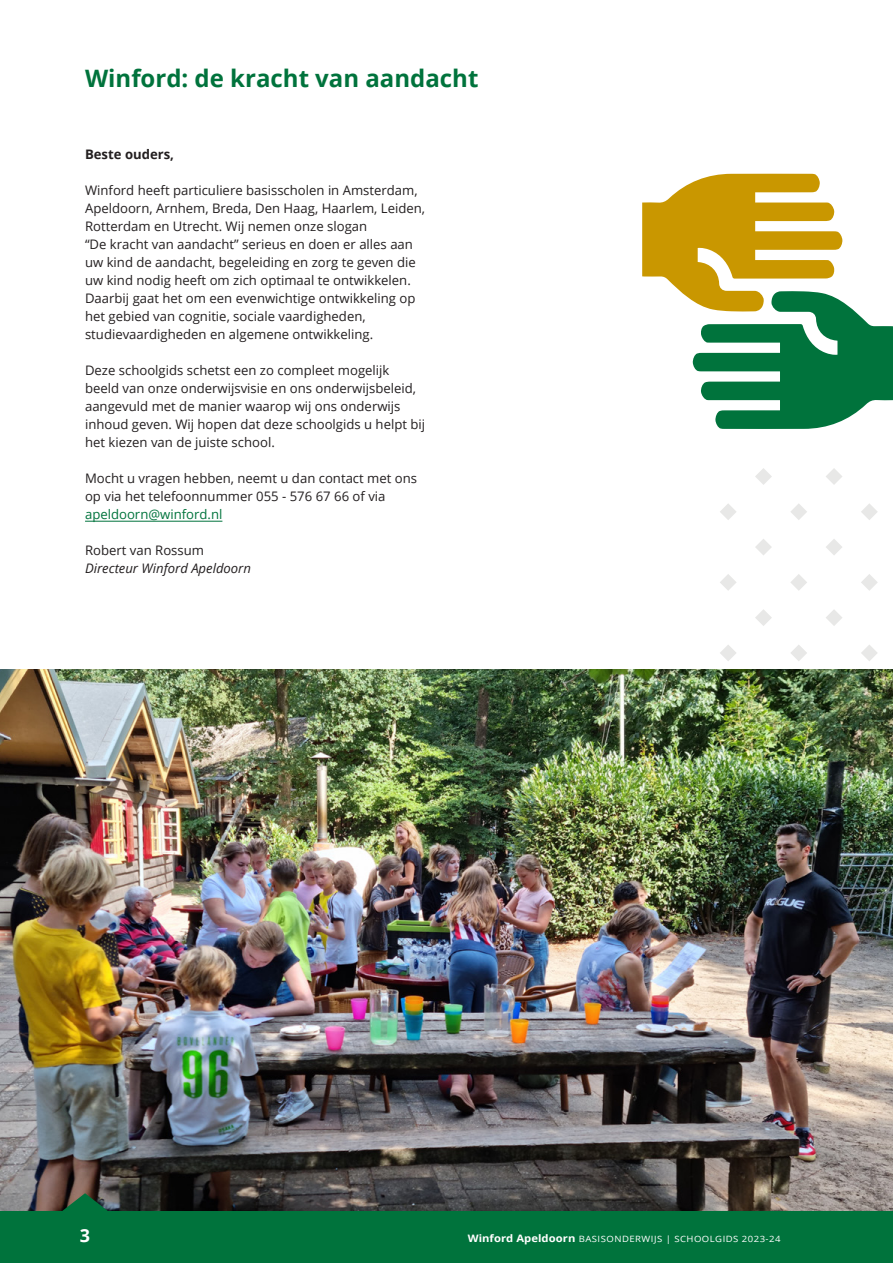
<style>
.page{position:relative;width:893px;height:1263px;background:#fff}
.page>*{position:absolute;margin:0;border:0;box-sizing:border-box;transform-origin:0 0}
.t1{font:700 24px "Open Sans";color:#00733c}
.t2{font:700 18px "Open Sans";color:#fff}
.t3{font:13.2px/18px "Open Sans";color:#231f20}
.t4{font:italic 13.2px "Open Sans";color:#231f20}
.t5{font:13.2px "Open Sans";color:#00733c}
.t6{font:700 13.2px "Open Sans";color:#231f20}
.t7{font:8.7px "Open Sans";letter-spacing:.05em;color:#fff;scale:1.1 1}
.s1{font-weight:700;font-size:10.2px}
</style>
<div class="page">
<img style="left:0;top:670px;width:893px;height:542px">
<svg style="left:642px;top:174px;width:251px;height:255px"></svg>
<svg style="left:720px;top:504px;width:16px;height:16px"></svg>
<svg style="left:755px;top:468px;width:17px;height:17px"></svg>
<svg style="left:720px;top:574px;width:16px;height:17px"></svg>
<svg style="left:755px;top:539px;width:17px;height:16px"></svg>
<svg style="left:791px;top:504px;width:16px;height:16px"></svg>
<svg style="left:826px;top:468px;width:16px;height:17px"></svg>
<svg style="left:720px;top:645px;width:16px;height:16px"></svg>
<svg style="left:755px;top:609px;width:17px;height:17px"></svg>
<svg style="left:790px;top:574px;width:17px;height:17px"></svg>
<svg style="left:826px;top:539px;width:16px;height:16px"></svg>
<svg style="left:861px;top:503px;width:17px;height:17px"></svg>
<svg style="left:720px;top:715px;width:17px;height:17px"></svg>
<svg style="left:755px;top:680px;width:17px;height:17px"></svg>
<svg style="left:791px;top:645px;width:16px;height:16px"></svg>
<svg style="left:826px;top:610px;width:16px;height:16px"></svg>
<svg style="left:861px;top:574px;width:17px;height:17px"></svg>
<svg style="left:720px;top:786px;width:17px;height:16px"></svg>
<svg style="left:755px;top:750px;width:17px;height:17px"></svg>
<svg style="left:790px;top:715px;width:17px;height:17px"></svg>
<svg style="left:826px;top:680px;width:16px;height:17px"></svg>
<svg style="left:861px;top:645px;width:16px;height:16px"></svg>
<svg style="left:755px;top:821px;width:17px;height:17px"></svg>
<svg style="left:790px;top:786px;width:17px;height:16px"></svg>
<svg style="left:826px;top:750px;width:16px;height:17px"></svg>
<svg style="left:861px;top:715px;width:17px;height:17px"></svg>
<svg style="left:826px;top:821px;width:16px;height:17px"></svg>
<svg style="left:861px;top:786px;width:17px;height:16px"></svg>
<div style="left:0;top:1212px;width:893px;height:51px;background:#00733c"></div>
<svg style="left:61px;top:1193px;width:48px;height:19px"></svg>
<hr style="left:85px;top:521px;width:137px;height:1px;background:#00733c">
<h1 class="t1" style="left:85px;top:61px;width:395px">Winford: de kracht van aandacht</h1>
<p class="t6" style="left:85px;top:145px;width:91px">Beste ouders,</p>
<p class="t3" style="left:85px;top:181px;width:341px">Winford heeft particuliere basisscholen in Amsterdam, Apeldoorn, Arnhem, Breda, Den Haag, Haarlem, Leiden, Rotterdam en Utrecht. Wij nemen onze slogan<br>“De kracht van aandacht” serieus en doen er alles aan uw kind de aandacht, begeleiding en zorg te geven die uw kind nodig heeft om zich optimaal te ontwikkelen.<br>Daarbij gaat het om een evenwichtige ontwikkeling op het gebied van cognitie, sociale vaardigheden, studievaardigheden en algemene ontwikkeling.</p>
<p class="t3" style="left:85px;top:361px;width:342px">Deze schoolgids schetst een zo compleet mogelijk beeld van onze onderwijsvisie en ons onderwijsbeleid, aangevuld met de manier waarop wij ons onderwijs inhoud geven. Wij hopen dat deze schoolgids u helpt bij het kiezen van de juiste school.</p>
<p class="t3" style="left:85px;top:469px;width:334px">Mocht u vragen hebben, neemt u dan contact met ons op via het telefoonnummer 055 - 576 67 66 of via</p>
<p class="t5" style="left:85px;top:505px;width:139px">apeldoorn@winford.nl</p>
<p class="t3" style="left:85px;top:541px;width:121px">Robert van Rossum</p>
<p class="t4" style="left:85px;top:559px;width:168px">Directeur Winford Apeldoorn</p>
<h2 class="t2" style="left:80px;top:1222px;width:12px">3</h2>
<p class="t7" style="left:468px;top:1232px;width:286px"><span class="s1">Winford Apeldoorn</span> BASISONDERWIJS | SCHOOLGIDS 2023-24</p>
</div>
